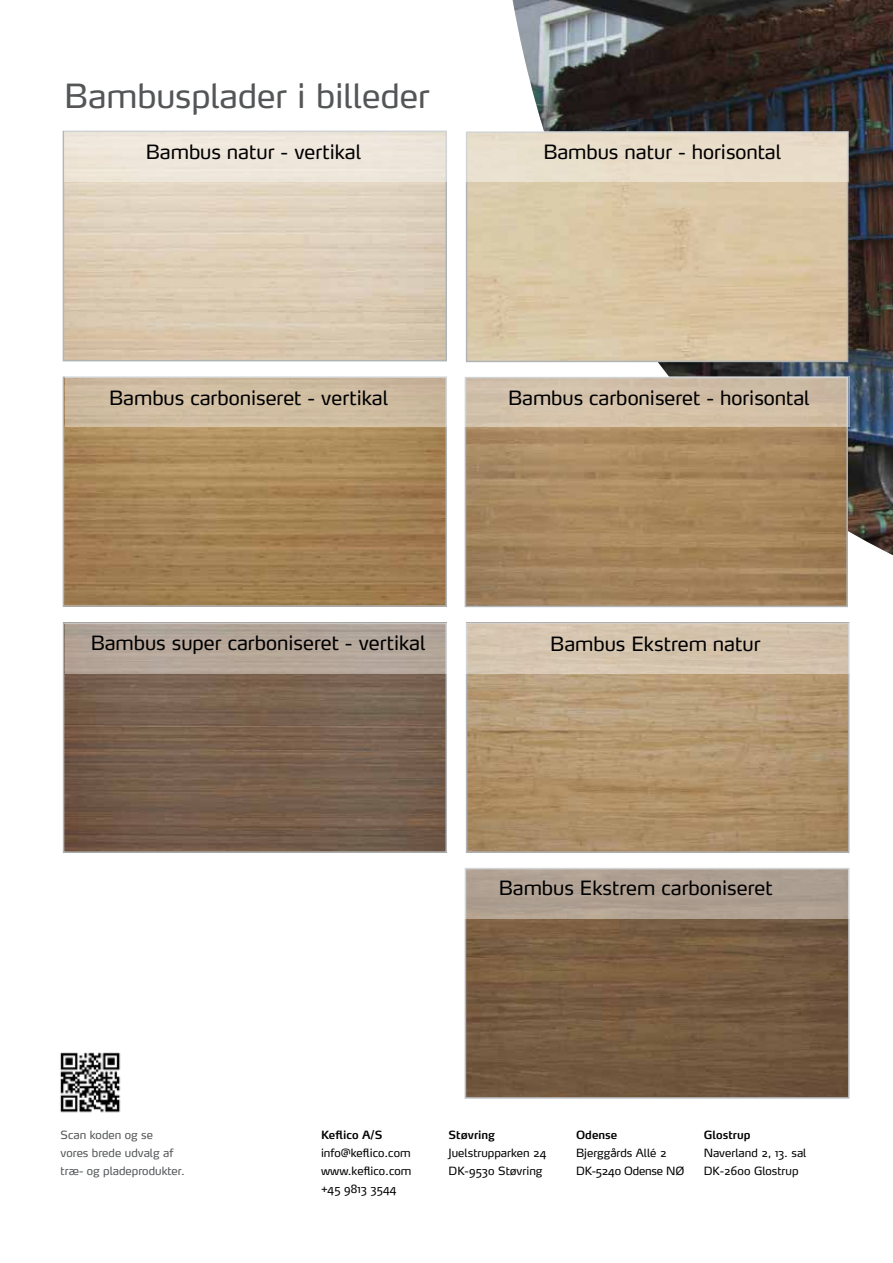
<style>
.page{position:relative;width:893px;height:1263px;background:#fff}
.page>*{position:absolute;margin:0;border:0;box-sizing:border-box;transform-origin:0 0}
.t1{font:33px "Max";color:#535557}
.t2{font:19.5px "Max";color:#000}
.t3{font:11.25px/18px "Max";color:#000}
.t4{font:11.25px/18px "Max";color:#535557}
.t5{font:600 11.25px "Max";color:#000}
</style>
<div class="page">
<img style="left:513px;top:0;width:380px;height:555px">
<img style="left:60px;top:1052px;width:61px;height:61px">
<img style="left:66px;top:673px;width:378px;height:177px">
<div style="left:63px;top:622px;width:384px;height:231px;border:2px solid #b1b4b6"></div>
<img style="left:66px;top:427px;width:378px;height:177px">
<div style="left:63px;top:376px;width:384px;height:231px;border:2px solid #b1b4b6"></div>
<img style="left:468px;top:427px;width:377px;height:177px">
<div style="left:465px;top:377px;width:383px;height:230px;border:2px solid #b1b4b6"></div>
<img style="left:468px;top:918px;width:378px;height:177px">
<div style="left:465px;top:868px;width:384px;height:230px;border:2px solid #b1b4b6"></div>
<div style="left:63px;top:131px;width:384px;height:230px;border:2px solid #b1b4b6"></div>
<img style="left:469px;top:673px;width:377px;height:177px">
<div style="left:466px;top:622px;width:383px;height:231px;border:2px solid #b1b4b6"></div>
<svg style="left:66px;top:623px;width:784px;height:50px;background:#c5b7a6"></svg>
<img style="left:469px;top:181px;width:376px;height:178px">
<div style="left:466px;top:131px;width:382px;height:231px;border:2px solid #b1b4b6"></div>
<svg style="left:464px;top:868px;width:386px;height:50px;background:#afa194"></svg>
<svg style="left:65px;top:376px;width:784px;height:51px;background:#d1bfa8"></svg>
<svg style="left:64px;top:131px;width:784px;height:50px;background:#eae1d3"></svg>
<h1 class="t1" style="left:64px;top:75px;width:367px">Bambusplader i billeder</h1>
<p class="t2" style="left:146px;top:140px;width:217px">Bambus natur - vertikal</p>
<p class="t2" style="left:543px;top:140px;width:239px">Bambus natur - horisontal</p>
<p class="t2" style="left:109px;top:385px;width:281px">Bambus carboniseret - vertikal</p>
<p class="t2" style="left:508px;top:385px;width:303px">Bambus carboniseret - horisontal</p>
<p class="t2" style="left:91px;top:631px;width:336px">Bambus super carboniseret - vertikal</p>
<p class="t2" style="left:550px;top:632px;width:212px">Bambus Ekstrem natur</p>
<p class="t2" style="left:499px;top:876px;width:275px">Bambus Ekstrem carboniseret</p>
<p class="t4" style="left:61px;top:1126px;width:126px">Scan koden og se<br>vores brede udvalg af træ- og pladeprodukter.</p>
<p class="t5" style="left:321px;top:1128px;width:63px">Keflico A/S</p>
<p class="t3" style="left:321px;top:1144px;width:92px;text-align:justify">info@keflico.com www.keflico.com +45 9813 3544</p>
<p class="t5" style="left:449px;top:1128px;width:48px">Støvring</p>
<p class="t3" style="left:449px;top:1144px;width:100px">Juelstrupparken 24<br>DK-9530 Støvring</p>
<p class="t5" style="left:576px;top:1128px;width:43px">Odense</p>
<p class="t3" style="left:576px;top:1144px;width:110px">Bjerggårds Allé 2<br>DK-5240 Odense NØ</p>
<p class="t5" style="left:704px;top:1128px;width:48px">Glostrup</p>
<p class="t3" style="left:704px;top:1144px;width:104px">Naverland 2, 13. sal<br>DK-2600 Glostrup</p>
</div>
